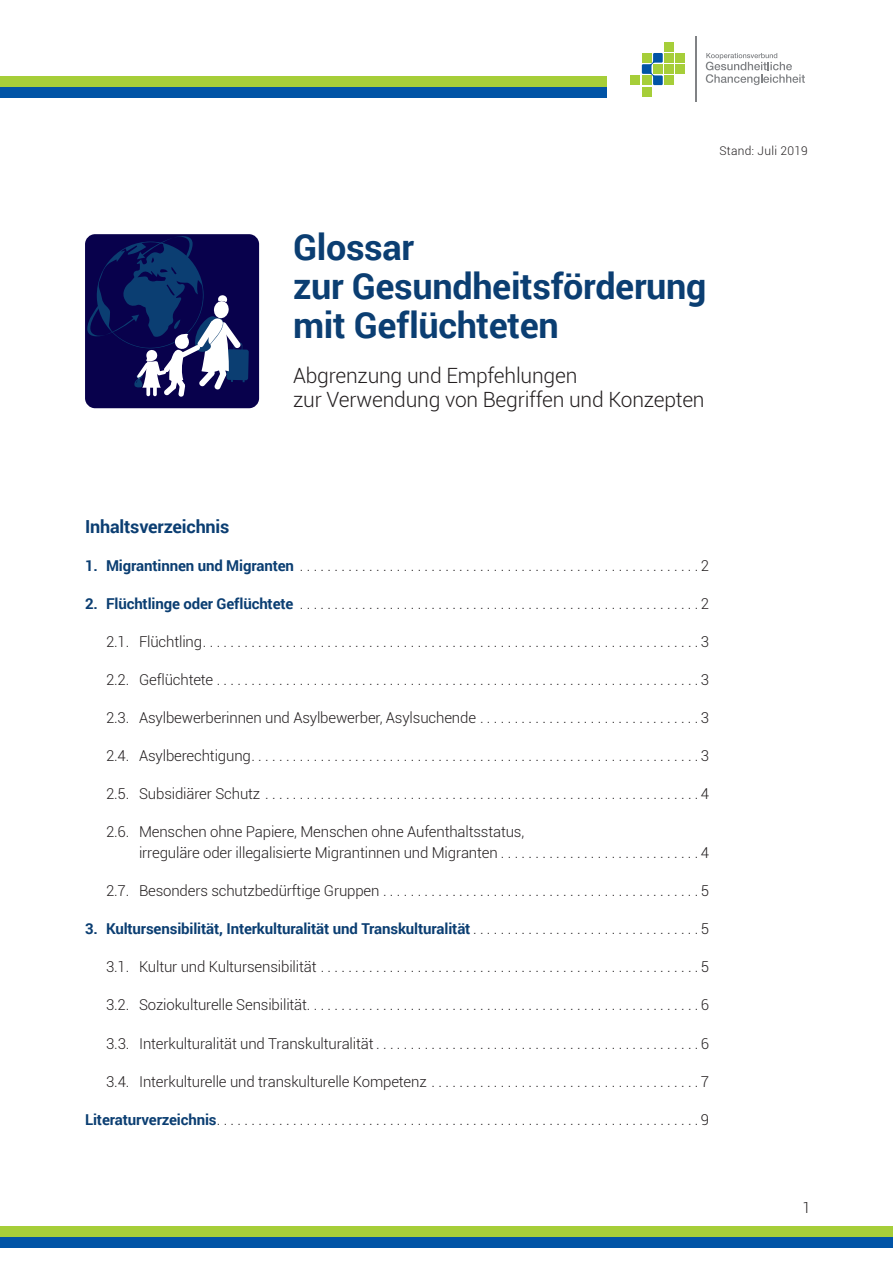
<style>
.page{position:relative;width:893px;height:1263px;background:#fff}
.page>*{position:absolute;margin:0;border:0;box-sizing:border-box;transform-origin:0 0}
.t1{font:700 36px/39px "Roboto";letter-spacing:-.01em;color:#0b3e72}
.t2{font:300 21px/24px "Roboto";letter-spacing:-.01em;color:#231f20}
.t3{font:700 18px "Roboto";letter-spacing:-.01em;color:#0b3e72}
.t4{font:300 15px/21px "Roboto";letter-spacing:-.01em;color:#231f20}
.t5{font:700 15px "Roboto";letter-spacing:-.01em;color:#0b3e72}
.t6{font:300 12px "Roboto";letter-spacing:.02em;color:#231f20}
.s1{font-weight:700;color:#0b3e72}
.s2{font-weight:300;color:#231f20}
</style>
<div class="page">
<div style="left:0;top:1226px;width:893px;height:21px;background:#a6ce39"></div>
<div style="left:0;top:1237px;width:893px;height:10px;background:#0154a6"></div>
<svg style="left:706px;top:53px;width:99px;height:32px"></svg>
<hr style="left:695px;top:36px;width:1px;height:66px;background:#808285">
<div style="left:664px;top:42px;width:10px;height:9px;background:#a6ce39"></div>
<div style="left:664px;top:53px;width:10px;height:10px;background:#a6ce39"></div>
<div style="left:675px;top:53px;width:10px;height:10px;background:#a6ce39"></div>
<div style="left:631px;top:75px;width:9px;height:10px;background:#a6ce39"></div>
<div style="left:675px;top:64px;width:10px;height:10px;background:#a6ce39"></div>
<div style="left:664px;top:64px;width:10px;height:10px;background:#a6ce39"></div>
<div style="left:642px;top:87px;width:9px;height:9px;background:#a6ce39"></div>
<div style="left:664px;top:75px;width:10px;height:10px;background:#a6ce39"></div>
<svg style="left:642px;top:53px;width:21px;height:32px"></svg>
<div style="left:0;top:76px;width:606px;height:21px;background:#a6ce39"></div>
<div style="left:0;top:87px;width:606px;height:10px;background:#0154a6"></div>
<div style="left:85px;top:234px;width:174px;height:174px;background:#08014c;border-radius:10px"></div>
<svg style="left:85px;top:235px;width:164px;height:162px"></svg>
<p class="t6" style="left:719px;top:142px;width:90px">Stand: Juli 2019</p>
<h1 class="t1" style="left:293px;top:227px;width:415px">Glossar<br>zur Gesundheitsförderung mit Geflüchteten</h1>
<h2 class="t2" style="left:293px;top:363px;width:413px">Abgrenzung und Empfehlungen<br>zur Verwendung von Begriffen und Konzepten</h2>
<p class="t3" style="left:85px;top:514px;width:146px">Inhaltsverzeichnis</p>
<p class="t4" style="left:85px;top:555px;width:626px"><span class="s1">1. Migrantinnen und Migranten</span> ......................................................... 2</p>
<p class="t4" style="left:85px;top:593px;width:626px"><span class="s1">2. Flüchtlinge oder Geflüchtete</span> ......................................................... 2</p>
<p class="t4" style="left:106px;top:631px;width:605px">2.1. Flüchtling ....................................................................... 3</p>
<p class="t4" style="left:106px;top:669px;width:604px">2.2. Geflüchtete ..................................................................... 3</p>
<p class="t4" style="left:106px;top:707px;width:604px">2.3. Asylbewerberinnen und Asylbewerber, Asylsuchende . . . . . . . . . . . . . . . . . . . . . . . . . . . . . . . 3</p>
<p class="t4" style="left:106px;top:745px;width:605px">2.4. Asylberechtigung ................................................................ 3</p>
<p class="t4" style="left:106px;top:783px;width:605px">2.5. Subsidiärer Schutz .............................................................. 4</p>
<p class="t4" style="left:139px;top:821px;width:572px;text-indent:-33px">2. 6. Menschen ohne Papiere, Menschen ohne Aufenthaltsstatus,<br>irreguläre oder illegalisierte Migrantinnen und Migranten . . . . . . . . . . . . . . . . . . . . . . . . . . . . 4</p>
<p class="t4" style="left:106px;top:880px;width:605px">2.7. Besonders schutzbedürftige Gruppen ............................................. 5</p>
<p class="t5" style="left:85px;top:918px;width:626px">3. Kultursensibilität, Interkulturalität und Transkulturalität <span class="s2">. . . . . . . . . . . . . . . . . . . . . . . . . . . . . . . . 5</span></p>
<p class="t4" style="left:106px;top:956px;width:605px">3.1. Kultur und Kultursensibilität ...................................................... 5</p>
<p class="t4" style="left:106px;top:994px;width:605px">3.2. Soziokulturelle Sensibilität.........................................................6</p>
<p class="t4" style="left:106px;top:1032px;width:605px">3.3. Interkulturalität und Transkulturalität .............................................. 6</p>
<p class="t4" style="left:106px;top:1070px;width:605px">3.4. Interkulturelle und transkulturelle Kompetenz . . . . . . . . . . . . . . . . . . . . . . . . . . . . . . . . . . . . . . 7</p>
<p class="t4" style="left:85px;top:1108px;width:625px"><span class="s1">Literaturverzeichnis</span> ..................................................................... 9</p>
<p class="t4" style="left:802px;top:1196px;width:10px">1</p>
</div>
